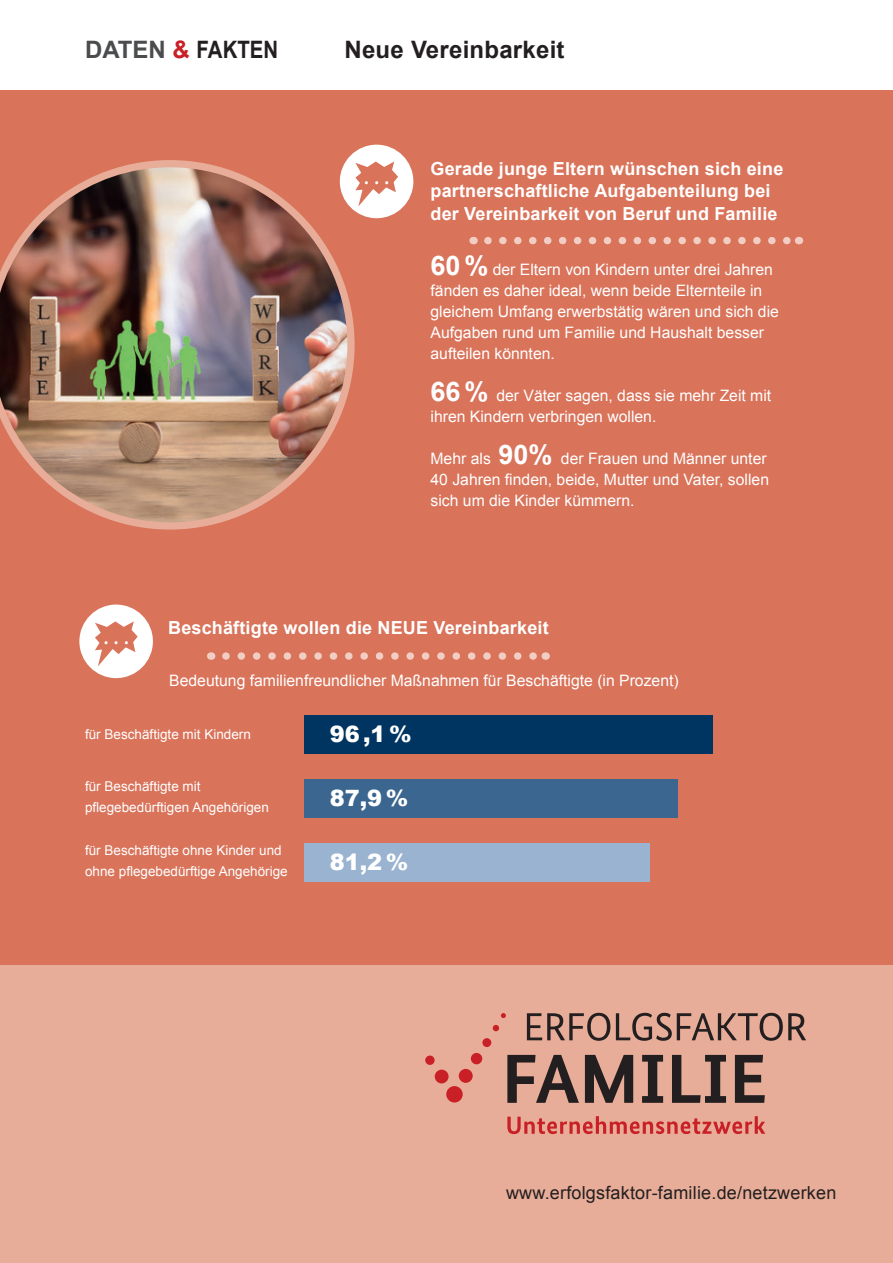
<style>
.page{position:relative;width:893px;height:1263px;background:#fff}
.page>*{position:absolute;margin:0;border:0;box-sizing:border-box;transform-origin:0 0}
.t1{font:24.3px "Myriad Pro";color:#fff}
.t2{font:700 24px "Arial";letter-spacing:.01em;color:#231f20}
.t3{font:700 24px "Arial";letter-spacing:.01em;color:#231f20;scale:.85 1}
.t4{font:900 22.5px "Arial";color:#fff}
.t5{font:700 18px/22.5px "Arial";letter-spacing:.01em;color:#fff}
.t6{font:18px "Arial";letter-spacing:.01em;color:#231f20}
.t7{font:15.75px/21px "Arial";color:#fff}
.t8{font:13.5px/21px "Arial";color:#fff}
.s1{color:#4b4c4d}
.s2{color:#c82026}
.s3{font-weight:700;font-size:27px}
</style>
<div class="page">
<div style="left:0;top:89px;width:893px;height:876px;background:#d9735a"></div>
<svg style="left:488px;top:237px;width:303px;height:7px"></svg>
<img style="left:0;top:160px;width:355px;height:370px">
<div style="left:304px;top:715px;width:409px;height:39px;background:#003562"></div>
<div style="left:304px;top:779px;width:374px;height:38px;background:#3a668f"></div>
<div style="left:304px;top:843px;width:345px;height:38px;background:#9ab3d0"></div>
<svg style="left:226px;top:652px;width:311px;height:8px"></svg>
<svg style="left:340px;top:145px;width:73px;height:73px"></svg>
<svg style="left:79px;top:604px;width:74px;height:74px"></svg>
<div style="left:0;top:965px;width:893px;height:298px;background:#e8ad98"></div>
<svg style="left:507px;top:1055px;width:72px;height:48px"></svg>
<svg style="left:585px;top:1055px;width:48px;height:48px"></svg>
<svg style="left:642px;top:1055px;width:21px;height:48px"></svg>
<svg style="left:672px;top:1055px;width:54px;height:48px"></svg>
<svg style="left:735px;top:1055px;width:30px;height:48px"></svg>
<svg style="left:527px;top:1013px;width:83px;height:28px"></svg>
<svg style="left:616px;top:1013px;width:190px;height:28px"></svg>
<svg style="left:493px;top:1025px;width:6px;height:6px"></svg>
<svg style="left:501px;top:1013px;width:5px;height:5px"></svg>
<div style="left:482px;top:1038px;width:9px;height:9px;background:#c82026;border-radius:50%"></div>
<div style="left:471px;top:1053px;width:11px;height:11px;background:#c82026;border-radius:50%"></div>
<div style="left:459px;top:1069px;width:14px;height:14px;background:#c82026;border-radius:50%"></div>
<div style="left:446px;top:1086px;width:17px;height:16px;background:#c82026;border-radius:50%"></div>
<div style="left:425px;top:1055px;width:10px;height:10px;background:#c82026;border-radius:50%"></div>
<div style="left:435px;top:1069px;width:14px;height:14px;background:#c82026;border-radius:50%"></div>
<svg style="left:507px;top:1116px;width:258px;height:18px"></svg>
<h2 class="t3" style="left:85px;top:33px;width:229px"><span class="s1">DATEN</span> <span class="s2">&amp;</span> FAKTEN</h2>
<h2 class="t2" style="left:344px;top:33px;width:222px">Neue Vereinbarkeit</h2>
<h1 class="t1" style="left:364px;top:161px;width:27px">. . .</h1>
<p class="t5" style="left:431px;top:158px;width:354px">Gerade junge Eltern wünschen sich eine partnerschaftliche Aufgabenteilung bei der Vereinbarkeit von Beruf und Familie</p>
<p class="t7" style="left:431px;top:259px;width:350px"><span class="s3">60 %</span> der Eltern von Kindern unter drei Jahren fänden es daher ideal, wenn beide Elternteile in gleichem Umfang erwerbstätig wären und sich die Aufgaben rund um Familie und Haushalt besser aufteilen könnten.</p>
<p class="t7" style="left:431px;top:385px;width:342px"><span class="s3">66 %</span> der Väter sagen, dass sie mehr Zeit mit ihren Kindern verbringen wollen.</p>
<p class="t7" style="left:431px;top:448px;width:340px">Mehr als <span class="s3">90%</span> der Frauen und Männer unter<br>40 Jahren finden, beide, Mutter und Vater, sollen sich um die Kinder kümmern.</p>
<h1 class="t1" style="left:103px;top:621px;width:27px">. . .</h1>
<p class="t5" style="left:168px;top:617px;width:382px">Beschäftigte wollen die NEUE Vereinbarkeit</p>
<p class="t7" style="left:169px;top:670px;width:511px">Bedeutung familienfreundlicher Maßnahmen für Beschäftigte (in Prozent)</p>
<p class="t8" style="left:85px;top:724px;width:167px">für Beschäftigte mit Kindern</p>
<p class="t8" style="left:85px;top:776px;width:185px">für Beschäftigte mit pflegebedürftigen Angehörigen</p>
<p class="t8" style="left:85px;top:840px;width:204px">für Beschäftigte ohne Kinder und ohne pflegebedürftige Angehörige</p>
<h3 class="t4" style="left:330px;top:718px;width:83px">96,1%</h3>
<h3 class="t4" style="left:330px;top:782px;width:80px">87,9%</h3>
<h3 class="t4" style="left:330px;top:845px;width:80px">81,2%</h3>
<p class="t6" style="left:506px;top:1181px;width:332px">www.erfolgsfaktor-familie.de/netzwerken</p>
</div>
